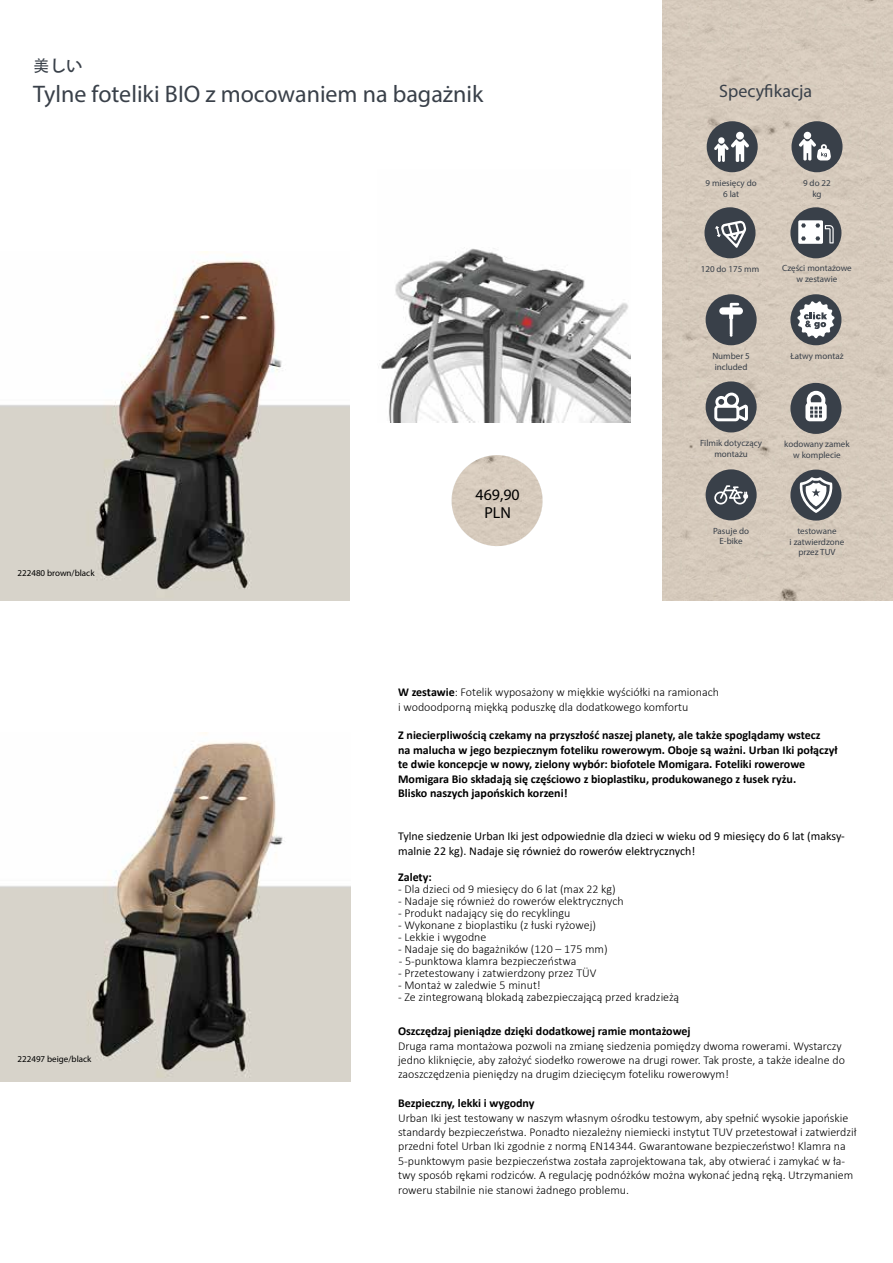
<style>
.page{position:relative;width:893px;height:1263px;background:#fff}
.page>*{position:absolute;margin:0;border:0;box-sizing:border-box;transform-origin:0 0}
.t1{font:24px "Myriad Pro";color:#394049}
.t2{font:18px "Myriad Pro";color:#394049}
.t3{font:16.5px "Adobe Heiti Std";color:#394049}
.t4{font:15.9px/18px "Myriad Pro";color:#000;text-align:center}
.t5{font:300 12px/14.4px "Calibri";color:#000}
.t6{font:700 12px/14.4px "Calibri";color:#000}
.t7{font:12px/14.4px "Calibri";color:#000}
.t8{font:9px/10.8px "Myriad Pro";color:#394049;text-align:center}
.t9{font:9px "Myriad Pro";color:#000}
.s1{font-weight:700}
</style>
<div class="page">
<img style="left:1px;top:732px;width:349px;height:349px">
<img style="left:1px;top:252px;width:348px;height:348px">
<div style="left:662px;top:0;width:231px;height:600px;background:#d6cabc"></div>
<img style="left:451px;top:455px;width:92px;height:91px">
<div style="left:707px;top:121px;width:51px;height:51px;background:#394049;border-radius:50%"></div>
<div style="left:706px;top:294px;width:51px;height:51px;background:#394049;border-radius:50%"></div>
<div style="left:706px;top:381px;width:51px;height:51px;background:#394049;border-radius:50%"></div>
<div style="left:706px;top:469px;width:51px;height:51px;background:#394049;border-radius:50%"></div>
<div style="left:791px;top:121px;width:51px;height:51px;background:#394049;border-radius:50%"></div>
<div style="left:790px;top:207px;width:51px;height:51px;background:#394049;border-radius:50%"></div>
<div style="left:790px;top:294px;width:51px;height:51px;background:#394049;border-radius:50%"></div>
<div style="left:790px;top:470px;width:51px;height:51px;background:#394049;border-radius:50%"></div>
<div style="left:790px;top:383px;width:51px;height:51px;background:#394049;border-radius:50%"></div>
<svg style="left:714px;top:139px;width:35px;height:23px"></svg>
<div style="left:736px;top:132px;width:8px;height:8px;background:#fff;border-radius:50%"></div>
<svg style="left:799px;top:139px;width:32px;height:21px"></svg>
<div style="left:804px;top:132px;width:7px;height:7px;background:#fff;border-radius:50%"></div>
<div style="left:798px;top:220px;width:25px;height:24px;background:#fff;border-radius:2px"></div>
<svg style="left:801px;top:223px;width:5px;height:5px"></svg>
<svg style="left:801px;top:236px;width:5px;height:5px"></svg>
<svg style="left:815px;top:223px;width:19px;height:20px"></svg>
<svg style="left:719px;top:303px;width:24px;height:34px"></svg>
<svg style="left:797px;top:301px;width:38px;height:37px"></svg>
<svg style="left:714px;top:393px;width:34px;height:28px"></svg>
<svg style="left:799px;top:477px;width:34px;height:36px"></svg>
<svg style="left:714px;top:485px;width:34px;height:20px"></svg>
<svg style="left:805px;top:391px;width:22px;height:30px"></svg>
<div style="left:704px;top:207px;width:51px;height:51px;background:#394049;border-radius:50%"></div>
<svg style="left:715px;top:220px;width:31px;height:28px"></svg>
<img style="left:378px;top:247px;width:252px;height:175px">
<h3 class="t3" style="left:33px;top:56px;width:51px">美しい</h3>
<h1 class="t1" style="left:33px;top:79px;width:452px">Tylne foteliki BIO z mocowaniem na bagażnik</h1>
<p class="t9" style="left:18px;top:567px;width:79px">222480 brown/black</p>
<h3 class="t4" style="left:476px;top:485px;width:46px">469,90<br>PLN</h3>
<h2 class="t2" style="left:719px;top:80px;width:94px">Specyfikacja</h2>
<p class="t8" style="left:705px;top:178px;width:53px">9 miesięcy do<br>6 lat</p>
<p class="t8" style="left:803px;top:178px;width:29px">9 do 22 kg</p>
<p class="t8" style="left:701px;top:263px;width:60px">120 do 175 mm</p>
<p class="t8" style="left:782px;top:263px;width:71px">Części montażowe w zestawie</p>
<p class="t8" style="left:712px;top:350px;width:39px;text-align:left">Number 5 included</p>
<p class="t8" style="left:790px;top:350px;width:55px">Łatwy montaż</p>
<p class="t8" style="left:700px;top:437px;width:64px">Filmik dotyczący montażu</p>
<p class="t8" style="left:784px;top:439px;width:67px">kodowany zamek w komplecie</p>
<p class="t8" style="left:713px;top:525px;width:38px">Pasuje do<br>E-bike</p>
<p class="t8" style="left:790px;top:525px;width:56px">testowane<br>i zatwierdzone przez TUV</p>
<p class="t9" style="left:18px;top:1053px;width:75px">222497 beige/black</p>
<p class="t5" style="left:398px;top:685px;width:322px"><span class="s1">W zestawie</span>: Fotelik wyposażony w miękkie wyściółki na ramionach i wodoodporną miękką poduszkę dla dodatkowego komfortu</p>
<p class="t6" style="left:398px;top:728px;width:441px">Z niecierpliwością czekamy na przyszłość naszej planety, ale także spoglądamy wstecz<br>na malucha w jego bezpiecznym foteliku rowerowym. Oboje są ważni. Urban Iki połączył te dwie koncepcje w nowy, zielony wybór: biofotele Momigara. Foteliki rowerowe Momigara Bio składają się częściowo z bioplastiku, produkowanego z łusek ryżu.<br>Blisko naszych japońskich korzeni!</p>
<p class="t7" style="left:398px;top:829px;width:448px">Tylne siedzenie Urban Iki jest odpowiednie dla dzieci w wieku od 9 miesięcy do 6 lat (maksy&shy;malnie 22 kg). Nadaje się również do rowerów elektrycznych!</p>
<p class="t6" style="left:398px;top:870px;width:35px">Zalety:</p>
<p class="t5" style="left:398px;top:882px;width:219px">- Dla dzieci od 9 miesięcy do 6 lat (max 22 kg)</p>
<p class="t5" style="left:398px;top:894px;width:227px">- Nadaje się również do rowerów elektrycznych</p>
<p class="t5" style="left:398px;top:906px;width:174px">- Produkt nadający się do recyklingu</p>
<p class="t5" style="left:398px;top:918px;width:199px">- Wykonane z bioplastiku (z łuski ryżowej)</p>
<p class="t5" style="left:398px;top:930px;width:90px">- Lekkie i wygodne</p>
<p class="t5" style="left:398px;top:942px;width:211px">- Nadaje się do bagażników (120 – 175 mm)</p>
<p class="t5" style="left:399px;top:954px;width:179px">- 5-punktowa klamra bezpieczeństwa</p>
<p class="t5" style="left:398px;top:966px;width:200px">- Przetestowany i zatwierdzony przez TÜV</p>
<p class="t5" style="left:398px;top:978px;width:144px">- Montaż w zaledwie 5 minut!</p>
<p class="t5" style="left:398px;top:990px;width:283px">- Ze zintegrowaną blokadą zabezpieczającą przed kradzieżą</p>
<p class="t6" style="left:398px;top:1024px;width:294px">Oszczędzaj pieniądze dzięki dodatkowej ramie montażowej</p>
<p class="t5" style="left:398px;top:1038px;width:448px">Druga rama montażowa pozwoli na zmianę siedzenia pomiędzy dwoma rowerami. Wystarczy jedno kliknięcie, aby założyć siodełko rowerowe na drugi rower. Tak proste, a także idealne do zaoszczędzenia pieniędzy na drugim dziecięcym foteliku rowerowym!</p>
<p class="t6" style="left:398px;top:1096px;width:138px">Bezpieczny, lekki i wygodny</p>
<p class="t5" style="left:398px;top:1110px;width:460px">Urban Iki jest testowany w naszym własnym ośrodku testowym, aby spełnić wysokie japońskie standardy bezpieczeństwa. Ponadto niezależny niemiecki instytut TUV przetestował i zatwierdził przedni fotel Urban Iki zgodnie z normą EN14344. Gwarantowane bezpieczeństwo! Klamra na 5-punktowym pasie bezpieczeństwa została zaprojektowana tak, aby otwierać i zamykać w ła&shy;twy sposób rękami rodziców. A regulację podnóżków można wykonać jedną ręką. Utrzymaniem roweru stabilnie nie stanowi żadnego problemu.</p>
</div>
